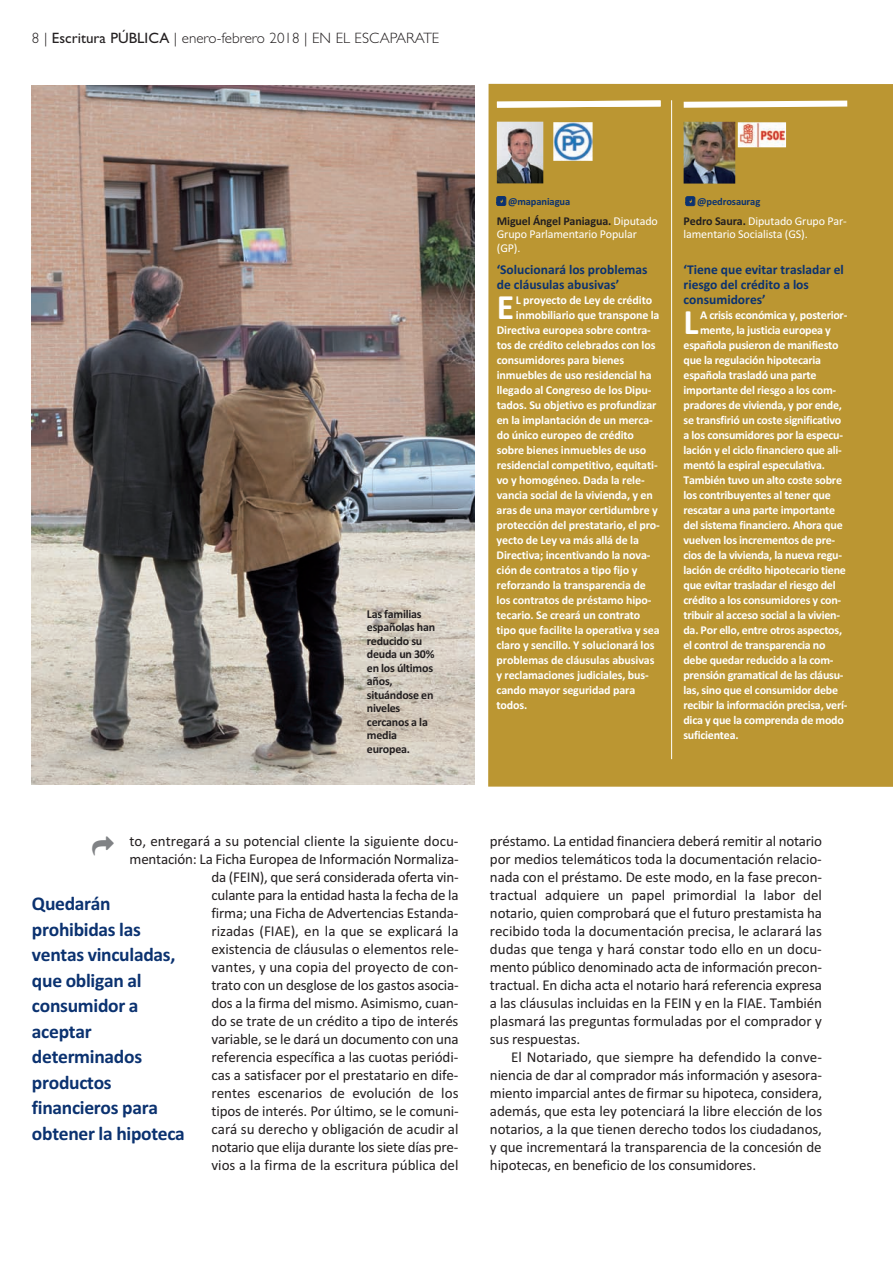
<style>
.page{position:relative;width:893px;height:1262px;background:#fff}
.page>*{position:absolute;margin:0;border:0;box-sizing:border-box;transform-origin:0 0}
.t1{font:700 35.7px "Calibri";color:#fff}
.t2{font:700 19.5px/25.5px "Calibri";letter-spacing:-.015em;color:#0b3270}
.t3{font:15px/18px "Calibri";letter-spacing:-.01em;color:#231f20;text-align:justify}
.t4{font:300 15px "Gill Sans";color:#231f20}
.t5{font:700 13.5px/15px "Calibri";color:#0b3270}
.t6{font:700 12px "Calibri";letter-spacing:-.02em;color:#fff}
.t7{font:12px/13.5px "Calibri";letter-spacing:-.01em;color:#fff}
.t8{font:700 12px/13.5px "Calibri";letter-spacing:-.02em;color:#231f20}
.t9{font:700 10.5px "Calibri";letter-spacing:-.01em;color:#0b3270}
.s1{font-weight:400}
.s2{font-weight:700;color:#231f20}
</style>
<div class="page">
<div style="left:488px;top:84px;width:404px;height:703px;background:#bb9632"></div>
<svg style="left:496px;top:100px;width:165px;height:8px"></svg>
<img style="left:496px;top:122px;width:47px;height:61px">
<img style="left:553px;top:122px;width:39px;height:39px">
<svg style="left:683px;top:100px;width:165px;height:8px"></svg>
<img style="left:683px;top:122px;width:52px;height:62px">
<img style="left:737px;top:122px;width:49px;height:25px">
<hr style="left:671px;top:100px;width:1px;height:659px;background:#fff">
<img style="left:32px;top:85px;width:442px;height:699px">
<svg style="left:496px;top:196px;width:10px;height:10px"></svg>
<svg style="left:685px;top:196px;width:10px;height:10px"></svg>
<p class="t4" style="left:32px;top:33px;width:409px">8 | <span class="s1">Escritura PÚBLICA</span> | enero-febrero 2018 | EN EL ESCAPARATE</p>
<p class="t8" style="left:367px;top:608px;width:70px">Las familias españolas han reducido su deuda un 30% en los últimos años, situándose en niveles cercanos a la media europea.</p>
<p class="t9" style="left:508px;top:198px;width:64px">@mapaniagua</p>
<p class="t7" style="left:496px;top:215px;width:163px"><span class="s2">Miguel Ángel Paniagua.</span> Diputado<br>Grupo Parlamentario Popular (GP).</p>
<p class="t5" style="left:496px;top:263px;width:152px">‘Solucionará los problemas de cláusulas abusivas’</p>
<h1 class="t1" style="left:496px;top:295px;width:19px">E</h1>
<p class="t6" style="left:516px;top:296px;width:138px">L proyecto de Ley de crédito</p>
<p class="t6" style="left:516px;top:311px;width:145px">inmobiliario que transpone la</p>
<p class="t6" style="left:496px;top:326px;width:156px">Directiva europea sobre contra-</p>
<p class="t6" style="left:496px;top:341px;width:160px">tos de crédito celebrados con los</p>
<p class="t6" style="left:496px;top:356px;width:129px">consumidores para bienes</p>
<p class="t6" style="left:496px;top:371px;width:156px">inmuebles de uso residencial ha</p>
<p class="t6" style="left:496px;top:386px;width:156px">llegado al Congreso de los Dipu-</p>
<p class="t6" style="left:496px;top:401px;width:161px">tados. Su objetivo es profundizar</p>
<p class="t6" style="left:496px;top:416px;width:158px">en la implantación de un merca-</p>
<p class="t6" style="left:496px;top:431px;width:139px">do único europeo de crédito</p>
<p class="t6" style="left:496px;top:446px;width:151px">sobre bienes inmuebles de uso</p>
<p class="t6" style="left:496px;top:461px;width:162px">residencial competitivo, equitati-</p>
<p class="t6" style="left:496px;top:476px;width:149px">vo y homogéneo. Dada la rele-</p>
<p class="t6" style="left:496px;top:491px;width:158px">vancia social de la vivienda, y en</p>
<p class="t6" style="left:496px;top:506px;width:162px">aras de una mayor certidumbre y</p>
<p class="t6" style="left:496px;top:521px;width:165px">protección del prestatario, el pro-</p>
<p class="t6" style="left:496px;top:536px;width:144px">yecto de Ley va más allá de la</p>
<p class="t6" style="left:496px;top:551px;width:155px">Directiva; incentivando la nova-</p>
<p class="t6" style="left:496px;top:566px;width:142px">ción de contratos a tipo fijo y</p>
<p class="t6" style="left:496px;top:581px;width:150px">reforzando la transparencia de</p>
<p class="t6" style="left:496px;top:596px;width:156px">los contratos de préstamo hipo-</p>
<p class="t6" style="left:496px;top:611px;width:145px">tecario. Se creará un contrato</p>
<p class="t6" style="left:496px;top:626px;width:165px">tipo que facilite la operativa y sea</p>
<p class="t6" style="left:496px;top:641px;width:159px">claro y sencillo. Y solucionará los</p>
<p class="t6" style="left:496px;top:656px;width:159px">problemas de cláusulas abusivas</p>
<p class="t6" style="left:496px;top:671px;width:154px">y reclamaciones judiciales, bus-</p>
<p class="t6" style="left:496px;top:686px;width:140px">cando mayor seguridad para</p>
<p class="t6" style="left:496px;top:701px;width:32px">todos.</p>
<p class="t9" style="left:697px;top:198px;width:65px">@pedrosaurag</p>
<p class="t7" style="left:683px;top:215px;width:165px"><span class="s2">Pedro Saura.</span> Diputado Grupo Par&shy;lamentario Socialista (GS).</p>
<p class="t5" style="left:683px;top:263px;width:162px">‘Tiene que evitar trasladar el riesgo del crédito a los consumidores’</p>
<h1 class="t1" style="left:683px;top:310px;width:17px">L</h1>
<p class="t6" style="left:700px;top:311px;width:149px">A crisis económica y, posterior-</p>
<p class="t6" style="left:700px;top:326px;width:132px">mente, la justicia europea y</p>
<p class="t6" style="left:683px;top:341px;width:157px">española pusieron de manifiesto</p>
<p class="t6" style="left:683px;top:356px;width:139px">que la regulación hipotecaria</p>
<p class="t6" style="left:683px;top:371px;width:134px">española trasladó una parte</p>
<p class="t6" style="left:683px;top:386px;width:154px">importante del riesgo a los com-</p>
<p class="t6" style="left:683px;top:401px;width:160px">pradores de vivienda, y por ende,</p>
<p class="t6" style="left:683px;top:416px;width:159px">se transfirió un coste significativo</p>
<p class="t6" style="left:683px;top:431px;width:161px">a los consumidores por la especu-</p>
<p class="t6" style="left:683px;top:446px;width:160px">lación y el ciclo financiero que ali-</p>
<p class="t6" style="left:683px;top:461px;width:143px">mentó la espiral especulativa.</p>
<p class="t6" style="left:683px;top:476px;width:160px">También tuvo un alto coste sobre</p>
<p class="t6" style="left:683px;top:491px;width:149px">los contribuyentes al tener que</p>
<p class="t6" style="left:683px;top:506px;width:153px">rescatar a una parte importante</p>
<p class="t6" style="left:683px;top:521px;width:161px">del sistema financiero. Ahora que</p>
<p class="t6" style="left:683px;top:536px;width:153px">vuelven los incrementos de pre-</p>
<p class="t6" style="left:683px;top:551px;width:160px">cios de la vivienda, la nueva regu-</p>
<p class="t6" style="left:683px;top:566px;width:164px">lación de crédito hipotecario tiene</p>
<p class="t6" style="left:683px;top:581px;width:154px">que evitar trasladar el riesgo del</p>
<p class="t6" style="left:683px;top:596px;width:159px">crédito a los consumidores y con-</p>
<p class="t6" style="left:683px;top:611px;width:158px">tribuir al acceso social a la vivien-</p>
<p class="t6" style="left:683px;top:626px;width:160px">da. Por ello, entre otros aspectos,</p>
<p class="t6" style="left:683px;top:641px;width:143px">el control de transparencia no</p>
<p class="t6" style="left:683px;top:656px;width:152px">debe quedar reducido a la com-</p>
<p class="t6" style="left:683px;top:671px;width:162px">prensión gramatical de las cláusu-</p>
<p class="t6" style="left:683px;top:686px;width:156px">las, sino que el consumidor debe</p>
<p class="t6" style="left:683px;top:701px;width:165px">recibir la información precisa, verí-</p>
<p class="t6" style="left:683px;top:716px;width:162px">dica y que la comprenda de modo</p>
<p class="t6" style="left:683px;top:731px;width:57px">suficientea.</p>
<p class="t3" style="left:130px;top:834px;width:330px;text-align:right">to, entregará a su potencial cliente la siguiente docu&shy;mentación: La Ficha Europea de Información Normaliza&shy;da (FEIN), que será considerada oferta vin-<br>culante para la entidad hasta la fecha de la<br>firma; una Ficha de Advertencias Estanda-<br>rizadas (FIAE), en la que se explicará la<br>existencia de cláusulas o elementos rele-<br>vantes, y una copia del proyecto de con-<br>trato con un desglose de los gastos asocia-<br>dos a la firma del mismo. Asimismo, cuan-<br>do se trate de un crédito a tipo de interés<br>variable, se le dará un documento con una<br>referencia específica a las cuotas periódi-<br>cas a satisfacer por el prestatario en dife-<br>rentes escenarios de evolución de los<br>tipos de interés. Por último, se le comuni-<br>cará su derecho y obligación de acudir al<br>notario que elija durante los siete días pre-<br>vios a la firma de la escritura pública del</p>
<h2 class="t2" style="left:32px;top:893px;width:154px">Quedarán prohibidas las ventas vinculadas, que obligan al consumidor a aceptar determinados productos financieros para obtener la hipoteca</h2>
<p class="t3" style="left:490px;top:834px;width:333px">préstamo. La entidad financiera deberá remitir al notario por medios telemáticos toda la documentación relacio&shy;nada con el préstamo. De este modo, en la fase precon&shy;tractual adquiere un papel primordial la labor del notario, quien comprobará que el futuro prestamista ha recibido toda la documentación precisa, le aclarará las dudas que tenga y hará constar todo ello en un docu&shy;mento público denominado acta de información precon&shy;tractual. En dicha acta el notario hará referencia expresa a las cláusulas incluidas en la FEIN y en la FIAE. También plasmará las preguntas formuladas por el comprador y sus respuestas.</p>
<p class="t3" style="left:490px;top:1050px;width:334px;text-indent:21px">El Notariado, que siempre ha defendido la conve&shy;niencia de dar al comprador más información y asesora&shy;miento imparcial antes de firmar su hipoteca, considera, además, que esta ley potenciará la libre elección de los notarios, a la que tienen derecho todos los ciudadanos, y que incrementará la transparencia de la concesión de hipotecas, en beneficio de los consumidores.</p>
</div>
